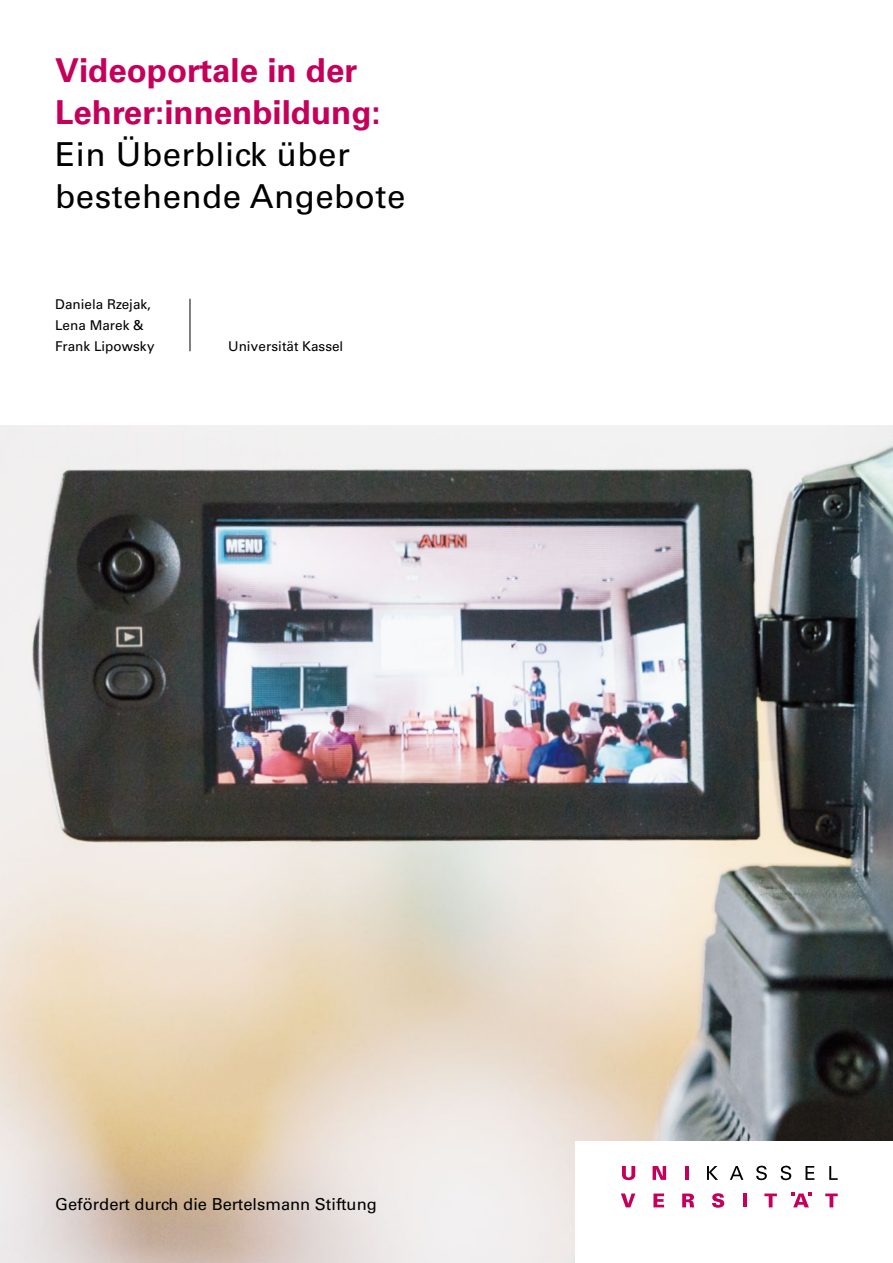
<style>
.page{position:relative;width:893px;height:1263px;background:#fff}
.page>*{position:absolute;margin:0;border:0;box-sizing:border-box;transform-origin:0 0}
.t1{font:700 33px/42px "Univers LT Std";color:#c5005a}
.t2{font:33px/42px "Univers LT Std";letter-spacing:.015em;color:#000}
.t3{font:16.5px "Univers LT Std";color:#000}
.t4{font:13.5px/21px "Univers LT Std";color:#000}
</style>
<div class="page">
<img style="left:0;top:425px;width:893px;height:838px">
<div style="left:576px;top:1142px;width:317px;height:121px;background:#fff"></div>
<svg style="left:707px;top:1166px;width:11px;height:14px"></svg>
<svg style="left:730px;top:1166px;width:13px;height:14px"></svg>
<svg style="left:756px;top:1166px;width:11px;height:14px"></svg>
<svg style="left:781px;top:1166px;width:10px;height:14px"></svg>
<svg style="left:805px;top:1166px;width:9px;height:14px"></svg>
<svg style="left:829px;top:1166px;width:9px;height:14px"></svg>
<svg style="left:621px;top:1193px;width:14px;height:14px"></svg>
<svg style="left:653px;top:1193px;width:11px;height:14px"></svg>
<svg style="left:682px;top:1193px;width:12px;height:14px"></svg>
<svg style="left:712px;top:1193px;width:12px;height:15px"></svg>
<hr style="left:743px;top:1193px;width:4px;height:14px;background:#c5005a">
<svg style="left:764px;top:1193px;width:13px;height:14px"></svg>
<svg style="left:825px;top:1193px;width:13px;height:14px"></svg>
<svg style="left:622px;top:1166px;width:13px;height:14px"></svg>
<svg style="left:653px;top:1166px;width:13px;height:14px"></svg>
<hr style="left:685px;top:1166px;width:4px;height:14px;background:#c5005a">
<svg style="left:791px;top:1192px;width:20px;height:15px"></svg>
<hr style="left:190px;top:299px;width:1px;height:52px;background:#000">
<h1 class="t1" style="left:55px;top:50px;width:327px">Videoportale in der<br>Lehrer:innenbildung:</h1>
<h1 class="t2" style="left:55px;top:134px;width:352px">Ein Überblick über bestehende Angebote</h1>
<p class="t4" style="left:55px;top:294px;width:101px">Daniela Rzejak,<br>Lena Marek &amp;<br>Frank Lipowsky</p>
<p class="t4" style="left:228px;top:335px;width:117px">Universität Kassel</p>
<p class="t3" style="left:55px;top:1194px;width:323px">Gefördert durch die Bertelsmann Stiftung</p>
</div>
